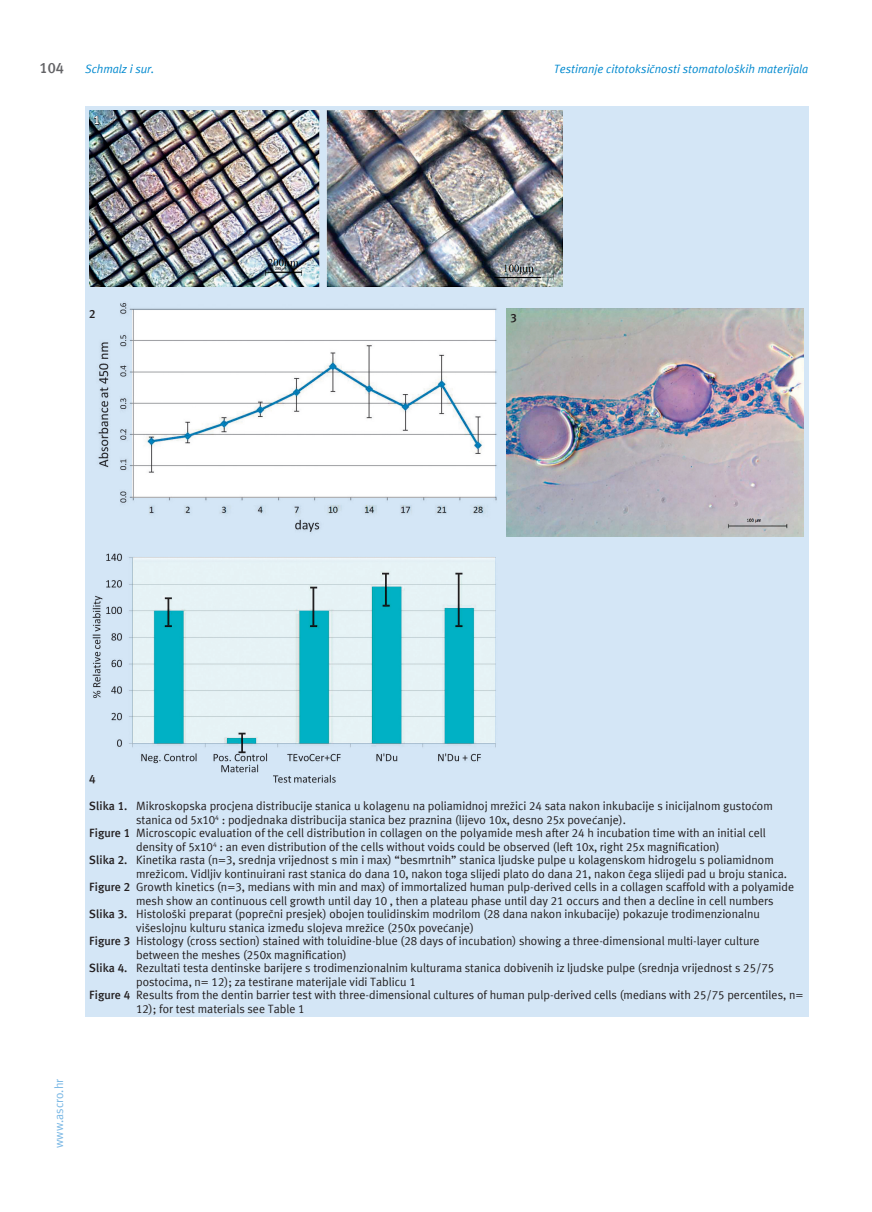
<style>
.page{position:relative;width:872px;height:1212px;background:#fff}
.page>*{position:absolute;margin:0;border:0;box-sizing:border-box;transform-origin:0 0}
.t1{font:700 15px "Meta ASC";color:#636366}
.t2{font:12px "Meta ASC";color:#231f20}
.t3{font:italic 12px "Meta ASC";color:#0089cf}
.t4{font:12px "Meta ASC";color:#77b6e4}
.t5{font:700 12px "Meta ASC";color:#231f20}
.t6{font:700 12px "Meta ASC";color:#fff}
.s1{font-weight:700}
</style>
<div class="page">
<div style="left:85px;top:106px;width:723px;height:695px;background:#d4e6f6"></div>
<div style="left:85px;top:797px;width:723px;height:220px;background:#d4e6f6"></div>
<img style="left:89px;top:111px;width:474px;height:175px">
<img style="left:98px;top:303px;width:399px;height:229px">
<img style="left:92px;top:553px;width:404px;height:230px">
<img style="left:506px;top:309px;width:298px;height:227px">
<svg style="left:93px;top:116px;width:7px;height:9px"></svg>
<p class="t1" style="left:40px;top:59px;width:26px">104</p>
<p class="t3" style="left:554px;top:62px;width:256px">Testiranje citotoksičnosti stomatoloških materijala</p>
<p class="t3" style="left:85px;top:62px;width:71px">Schmalz i sur.</p>
<p class="t6" style="left:94px;top:113px;width:8px">1</p>
<p class="t5" style="left:89px;top:307px;width:8px">2</p>
<p class="t5" style="left:89px;top:772px;width:8px">4</p>
<p class="t5" style="left:510px;top:311px;width:8px">3</p>
<p class="t4" style="left:52px;top:1148px;width:71px;rotate:-90deg">www.ascro.hr</p>
<p class="t2" style="left:89px;top:799px;width:685px"><span class="s1">Slika 1.</span> Mikroskopska procjena distribucije stanica u kolagenu na poliamidnoj mrežici 24 sata nakon inkubacije s inicijalnom gustoćom</p>
<p class="t2" style="left:136px;top:813px;width:491px">stanica od 5x10<sup>4</sup> : podjednaka distribucija stanica bez praznina (lijevo 10x, desno 25x povećanje).</p>
<p class="t2" style="left:89px;top:826px;width:678px"><span class="s1">Figure 1</span> Microscopic evaluation of the cell distribution in collagen on the polyamide mesh after 24 h incubation time with an initial cell</p>
<p class="t2" style="left:136px;top:840px;width:585px">density of 5x10<sup>4</sup> : an even distribution of the cells without voids could be observed (left 10x, right 25x magnification)</p>
<p class="t2" style="left:89px;top:853px;width:686px"><span class="s1">Slika 2.</span> Kinetika rasta (n=3, srednja vrijednost s min i max) “besmrtnih” stanica ljudske pulpe u kolagenskom hidrogelu s poliamidnom</p>
<p class="t2" style="left:136px;top:867px;width:652px">mrežicom. Vidljiv kontinuirani rast stanica do dana 10, nakon toga slijedi plato do dana 21, nakon čega slijedi pad u broju stanica.</p>
<p class="t2" style="left:89px;top:880px;width:706px"><span class="s1">Figure 2</span> Growth kinetics (n=3, medians with min and max) of immortalized human pulp-derived cells in a collagen scaffold with a polyamide</p>
<p class="t2" style="left:136px;top:894px;width:639px">mesh show an continuous cell growth until day 10 , then a plateau phase until day 21 occurs and then a decline in cell numbers</p>
<p class="t2" style="left:89px;top:907px;width:672px"><span class="s1">Slika 3.</span> Histološki preparat (poprečni presjek) obojen toulidinskim modrilom (28 dana nakon inkubacije) pokazuje trodimenzionalnu</p>
<p class="t2" style="left:136px;top:921px;width:339px">višeslojnu kulturu stanica između slojeva mrežice (250x povećanje)</p>
<p class="t2" style="left:89px;top:934px;width:672px"><span class="s1">Figure 3</span> Histology (cross section) stained with toluidine-blue (28 days of incubation) showing a three-dimensional multi-layer culture</p>
<p class="t2" style="left:136px;top:948px;width:212px">between the meshes (250x magnification)</p>
<p class="t2" style="left:89px;top:961px;width:686px"><span class="s1">Slika 4.</span> Rezultati testa dentinske barijere s trodimenzionalnim kulturama stanica dobivenih iz ljudske pulpe (srednja vrijednost s 25/75</p>
<p class="t2" style="left:136px;top:975px;width:281px">postocima, n= 12); za testirane materijale vidi Tablicu 1</p>
<p class="t2" style="left:89px;top:988px;width:715px"><span class="s1">Figure 4</span> Results from the dentin barrier test with three-dimensional cultures of human pulp-derived cells (medians with 25/75 percentiles, n=</p>
<p class="t2" style="left:136px;top:1002px;width:170px">12); for test materials see Table 1</p>
</div>
